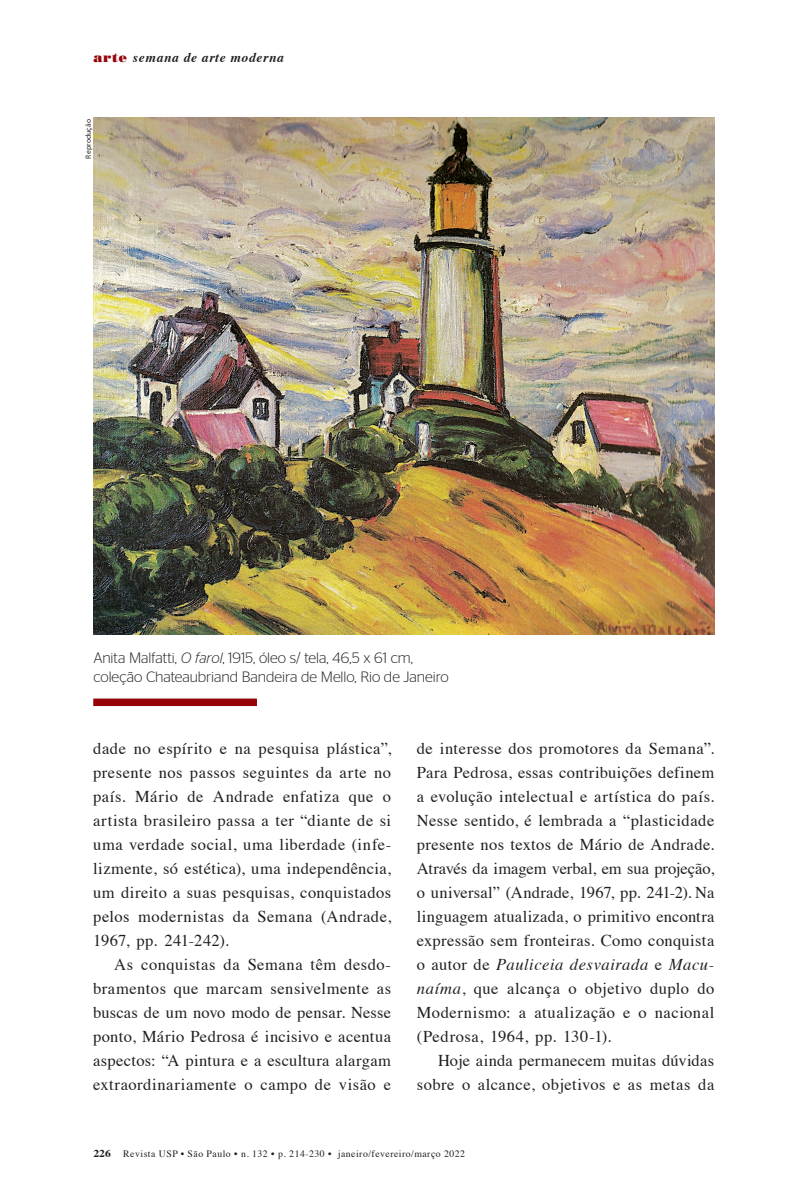
<style>
.page{position:relative;width:808px;height:1191px;background:#fff}
.page>*{position:absolute;margin:0;border:0;box-sizing:border-box;transform-origin:0 0}
.t1{font:16.5px/24px "Times";letter-spacing:.03em;color:#231f20;text-align:justify}
.t2{font:300 15px/19.6px "Stag Sans";letter-spacing:-.005em;color:#231f20}
.t3{font:italic 700 13.5px "Times";letter-spacing:.05em;color:#231f20}
.t4{font:9.75px "Times";letter-spacing:.05em;color:#231f20}
.t5{font:7.5px "Myriad Pro";letter-spacing:.02em;color:#231f20}
.s1{font-family:"Bodoni Poster";font-weight:400;font-style:normal;color:#940408}
.s2{font-style:italic}
.s3{font-weight:700;font-size:10.5px}
</style>
<div class="page">
<img style="left:94px;top:118px;width:620px;height:516px">
<div style="left:93px;top:698px;width:164px;height:8px;background:#940408"></div>
<p class="t3" style="left:94px;top:44px;width:192px"><span class="s1">arte</span> semana de arte moderna</p>
<p class="t5" style="left:84px;top:159px;width:41px;rotate:-90deg">Reprodução</p>
<p class="t2" style="left:93px;top:647px;width:357px">Anita Malfatti, <span class="s2">O farol</span>, 1915, óleo s/ tela, 46,5 x 61 cm, coleção Chateaubriand Bandeira de Mello, Rio de Janeiro</p>
<p class="t1" style="left:93px;top:735px;width:300px">dade no espírito e na pesquisa plástica”, presente nos passos seguintes da arte no país. Mário de Andrade enfatiza que o artista brasileiro passa a ter “diante de si uma verdade social, uma liberdade (infe&shy;lizmente, só estética), uma independência, um direito a suas pesquisas, conquistados pelos modernistas da Semana (Andrade, 1967, pp. 241-242).</p>
<p class="t1" style="left:93px;top:951px;width:300px;text-indent:21px">As conquistas da Semana têm desdo&shy;bramentos que marcam sensivelmente as buscas de um novo modo de pensar. Nesse ponto, Mário Pedrosa é incisivo e acentua aspectos: “A pintura e a escultura alargam extraordinariamente o campo de visão e</p>
<p class="t1" style="left:417px;top:735px;width:299px">de interesse dos promotores da Semana”.<br>Para Pedrosa, essas contribuições definem a evolução intelectual e artística do país.<br>Nesse sentido, é lembrada a “plasticidade presente nos textos de Mário de Andrade.<br>Através da imagem verbal, em sua projeção, o universal” (Andrade, 1967, pp. 241-2). Na linguagem atualizada, o primitivo encontra expressão sem fronteiras. Como conquista o autor de <span class="s2">Pauliceia desvairada</span> e <span class="s2">Macu&shy;naíma</span>, que alcança o objetivo duplo do Modernismo: a atualização e o nacional (Pedrosa, 1964, pp. 130-1).</p>
<p class="t1" style="left:417px;top:1047px;width:299px;text-align:right">Hoje ainda permanecem muitas dúvidas sobre o alcance, objetivos e as metas da</p>
<p class="t4" style="left:94px;top:1144px;width:373px"><span class="s3">226</span> Revista USP • São Paulo • n. 132 • p. 214-230 • janeiro/fevereiro/março 2022</p>
</div>
